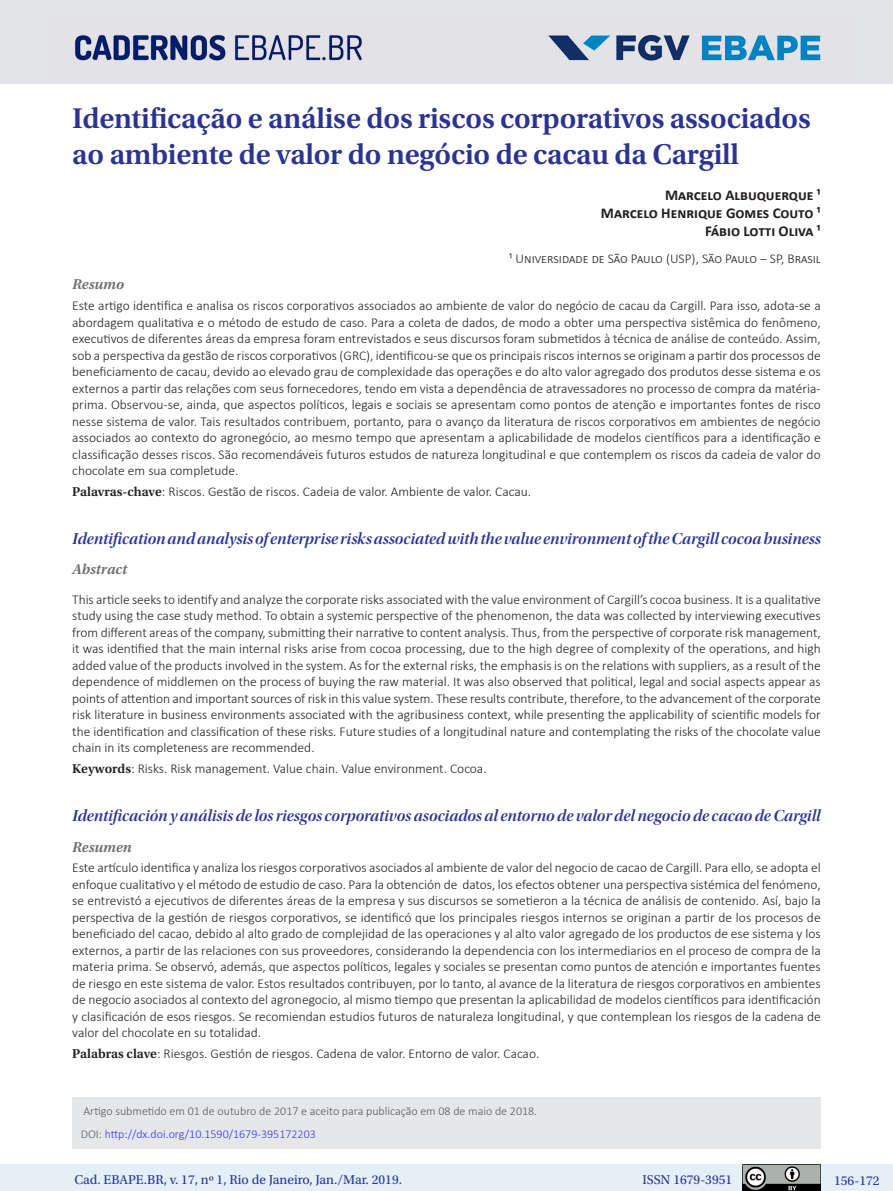
<style>
.page{position:relative;width:893px;height:1191px;background:#fff}
.page>*{position:absolute;margin:0;border:0;box-sizing:border-box;transform-origin:0 0}
._01_título_PT{font:600 30px/36px "Utopia Std";letter-spacing:-.01em;color:#2b3393}
._03_3_1_título_IN{font:16.5px "Utopia Std Semibold Disp It";color:#2b3393}
._02_autores{font:700 15px "Calibri";color:#231f20}
._03_0_titulo_resumo{font:italic 600 15px "Utopia Std";color:#6c6d70}
._03_2_2_resumo_ESP{font:300 13.5px/16.5px "Calibri";color:#231f20;text-align:justify}
._03_1_1_resumo_PT{font:300 13.5px/16.5px "Calibri";color:#231f20;text-align:justify}
._03_3_2_resumo_IN{font:300 13.5px/16.5px "Calibri";color:#231f20;text-align:justify}
._03_1_2_palavras-cha{font:300 13.5px "Calibri";color:#231f20}
.t1{font:13.5px "Utopia Std";color:#2b3393}
._02_autores-2{font:300 13.5px "Calibri";color:#231f20}
._06_3_nota_de_rodape{font:300 12px "Calibri";color:#57585a}
._06_3_nota_de_rodape-2{font:300 12px "Calibri";color:#33f}
.s1{font-family:"Utopia Std";font-weight:600}
.s2{color:#57585a}
</style>
<div class="page">
<div style="left:0;top:0;width:893px;height:84px;background:#e3e4e8"></div>
<img style="left:74px;top:34px;width:747px;height:27px">
<div style="left:0;top:1164px;width:893px;height:27px;background:#e4eff8"></div>
<img style="left:743px;top:1164px;width:78px;height:27px">
<div style="left:72px;top:1097px;width:749px;height:51px;background:#e6e7e9"></div>
<p class="_01_título_PT" style="left:72px;top:101px;width:740px">Identificação e análise dos riscos corporativos associados ao ambiente de valor do negócio de cacau da Cargill</p>
<p class="_02_autores" style="left:665px;top:185px;width:157px">Marcelo Albuquerque ¹</p>
<p class="_02_autores" style="left:601px;top:203px;width:221px">Marcelo Henrique Gomes Couto ¹</p>
<p class="_02_autores" style="left:705px;top:221px;width:117px">Fábio Lotti Oliva ¹</p>
<p class="_02_autores-2" style="left:509px;top:250px;width:313px">¹ Universidade de São Paulo (USP), São Paulo – SP, Brasil</p>
<p class="_03_0_titulo_resumo" style="left:72px;top:276px;width:53px">Resumo</p>
<p class="_03_1_1_resumo_PT" style="left:72px;top:297px;width:750px">Este artigo identifica e analisa os riscos corporativos associados ao ambiente de valor do negócio de cacau da Cargill. Para isso, adota-se a abordagem qualitativa e o método de estudo de caso. Para a coleta de dados, de modo a obter uma perspectiva sistêmica do fenômeno, executivos de diferentes áreas da empresa foram entrevistados e seus discursos foram submetidos à técnica de análise de conteúdo. Assim, sob a perspectiva da gestão de riscos corporativos (GRC), identificou-se que os principais riscos internos se originam a partir dos processos de beneficiamento de cacau, devido ao elevado grau de complexidade das operações e do alto valor agregado dos produtos desse sistema e os externos a partir das relações com seus fornecedores, tendo em vista a dependência de atravessadores no processo de compra da matéria&shy;prima. Observou-se, ainda, que aspectos políticos, legais e sociais se apresentam como pontos de atenção e importantes fontes de risco nesse sistema de valor. Tais resultados contribuem, portanto, para o avanço da literatura de riscos corporativos em ambientes de negócio associados ao contexto do agronegócio, ao mesmo tempo que apresentam a aplicabilidade de modelos científicos para a identificação e classificação desses riscos. São recomendáveis futuros estudos de natureza longitudinal e que contemplem os riscos da cadeia de valor do chocolate em sua completude.</p>
<p class="_03_1_2_palavras-cha" style="left:72px;top:483px;width:460px"><span class="s1">Palavras-chave</span>: Riscos. Gestão de riscos. Cadeia de valor. Ambiente de valor. Cacau.</p>
<p class="_03_3_1_título_IN" style="left:72px;top:529px;width:750px">Identification and analysis of enterprise risks associated with the value environment of the Cargill cocoa business</p>
<p class="_03_0_titulo_resumo" style="left:72px;top:561px;width:57px">Abstract</p>
<p class="_03_3_2_resumo_IN" style="left:72px;top:591px;width:750px">This article seeks to identify and analyze the corporate risks associated with the value environment of Cargill’s cocoa business. It is a qualitative study using the case study method. To obtain a systemic perspective of the phenomenon, the data was collected by interviewing executives from different areas of the company, submitting their narrative to content analysis. Thus, from the perspective of corporate risk management, it was identified that the main internal risks arise from cocoa processing, due to the high degree of complexity of the operations, and high added value of the products involved in the system. As for the external risks, the emphasis is on the relations with suppliers, as a result of the dependence of middlemen on the process of buying the raw material. It was also observed that political, legal and social aspects appear as points of attention and important sources of risk in this value system. These results contribute, therefore, to the advancement of the corporate risk literature in business environments associated with the agribusiness context, while presenting the applicability of scientific models for the identification and classification of these risks. Future studies of a longitudinal nature and contemplating the risks of the chocolate value chain in its completeness are recommended.</p>
<p class="_03_1_2_palavras-cha" style="left:72px;top:760px;width:416px"><span class="s1">Keywords</span>: Risks. Risk management. Value chain. Value environment. Cocoa.</p>
<p class="_03_3_1_título_IN" style="left:72px;top:806px;width:750px">Identificación y análisis de los riesgos corporativos asociados al entorno de valor del negocio de cacao de Cargill</p>
<p class="_03_0_titulo_resumo" style="left:72px;top:838px;width:61px">Resumen</p>
<p class="_03_2_2_resumo_ESP" style="left:72px;top:859px;width:750px">Este artículo identifica y analiza los riesgos corporativos asociados al ambiente de valor del negocio de cacao de Cargill. Para ello, se adopta el enfoque cualitativo y el método de estudio de caso. Para la obtención de datos, los efectos obtener una perspectiva sistémica del fenómeno, se entrevistó a ejecutivos de diferentes áreas de la empresa y sus discursos se sometieron a la técnica de análisis de contenido. Así, bajo la perspectiva de la gestión de riesgos corporativos, se identificó que los principales riesgos internos se originan a partir de los procesos de beneficiado del cacao, debido al alto grado de complejidad de las operaciones y al alto valor agregado de los productos de ese sistema y los externos, a partir de las relaciones con sus proveedores, considerando la dependencia con los intermediarios en el proceso de compra de la materia prima. Se observó, además, que aspectos políticos, legales y sociales se presentan como puntos de atención e importantes fuentes de riesgo en este sistema de valor. Estos resultados contribuyen, por lo tanto, al avance de la literatura de riesgos corporativos en ambientes de negocio asociados al contexto del agronegocio, al mismo tiempo que presentan la aplicabilidad de modelos científicos para identificación y clasificación de esos riesgos. Se recomiendan estudios futuros de naturaleza longitudinal, y que contemplean los riesgos de la cadena de valor del chocolate en su totalidad.</p>
<p class="_03_1_2_palavras-cha" style="left:72px;top:1045px;width:469px"><span class="s1">Palabras clave</span>: Riesgos. Gestión de riesgos. Cadena de valor. Entorno de valor. Cacao.</p>
<p class="_06_3_nota_de_rodape" style="left:83px;top:1103px;width:455px">Artigo submetido em 01 de outubro de 2017 e aceito para publicação em 08 de maio de 2018.</p>
<p class="_06_3_nota_de_rodape-2" style="left:81px;top:1126px;width:237px"><span class="s2">DOI:</span> http://dx.doi.org/10.1590/1679-395172203</p>
<p class="t1" style="left:74px;top:1172px;width:329px">Cad. EBAPE.BR, v. 17, nº 1, Rio de Janeiro, Jan./Mar. 2019.</p>
<p class="t1" style="left:642px;top:1172px;width:91px">ISSN 1679-3951</p>
<p class="t1" style="left:834px;top:1173px;width:47px">156-172</p>
</div>
